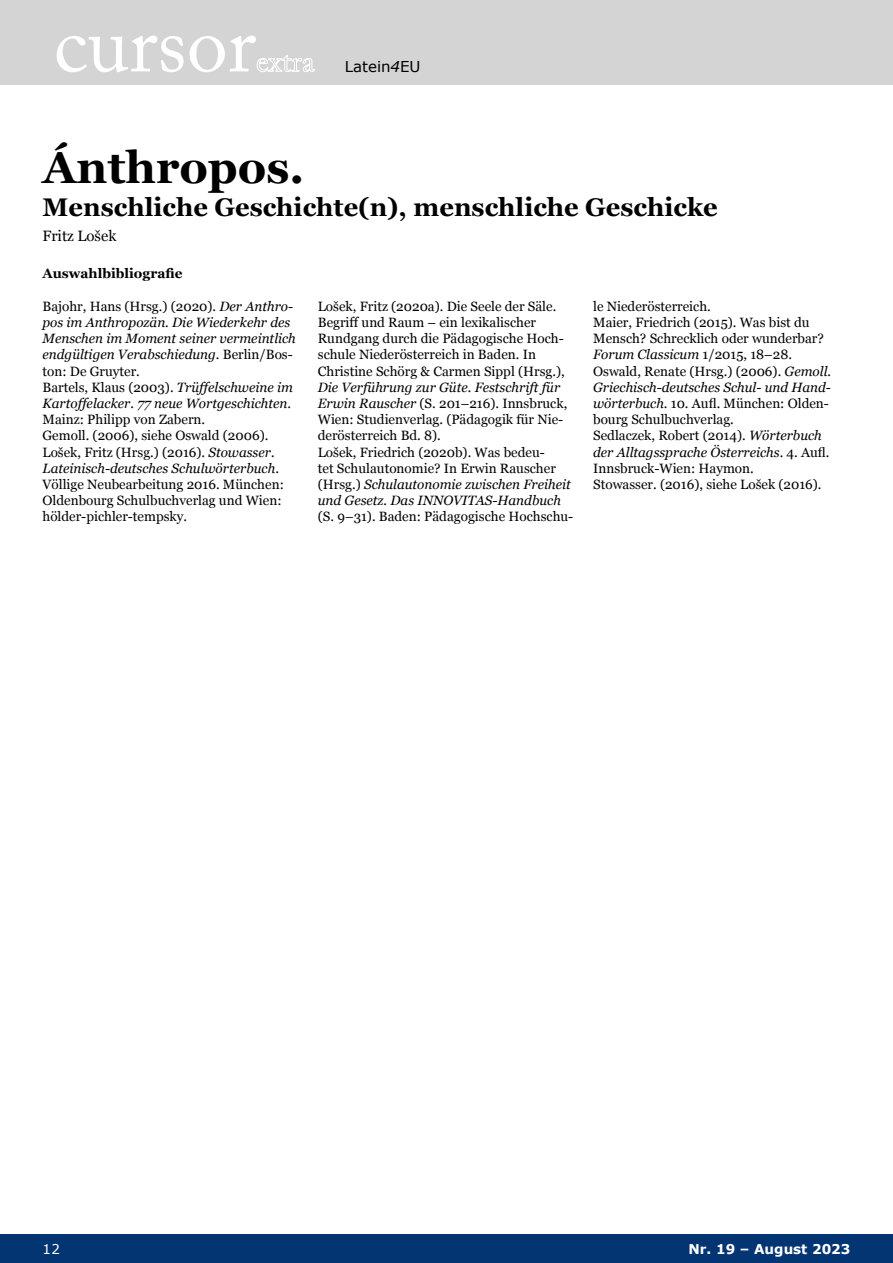
<style>
.page{position:relative;width:893px;height:1263px;background:#fff}
.page>*{position:absolute;margin:0;border:0;box-sizing:border-box;transform-origin:0 0}
.t1{font:82.5px "Adobe Caslon Pro";color:#fff}
.t2{font:700 45px "Georgia";color:#000}
.t3{font:700 25.5px "Georgia";color:#000}
.t4{font:15px "Verdana";color:#000}
.t5{font:15px "Georgia";color:#000}
.t6{font:13.5px/16.2px "Georgia";color:#000}
.t7{font:700 13.5px "Georgia";color:#000}
.t8{font:700 13.5px "Verdana";color:#fff}
.t9{font:13.5px "Verdana";color:#fff}
.s1{font-family:"Adobe Caslon Pro";font-size:30px;color:#fff}
.s2{font-style:italic}
</style>
<div class="page">
<div style="left:0;top:1234px;width:893px;height:29px;background:#033572"></div>
<div style="left:0;top:0;width:893px;height:85px;background:#d4d4d4"></div>
<h1 class="t1" style="left:54px;top:-5px;width:204px">cursor</h1>
<p class="t4" style="left:256px;top:57px;width:166px"><span class="s1">extra</span> Latein<span class="s2">4</span>EU</p>
<h2 class="t2" style="left:43px;top:133px;width:263px">Ánthropos.</h2>
<h3 class="t3" style="left:43px;top:188px;width:677px">Menschliche Geschichte(n), menschliche Geschicke</h3>
<p class="t5" style="left:43px;top:225px;width:75px">Fritz Lošek</p>
<p class="t7" style="left:43px;top:264px;width:142px">Auswahlbibliografie</p>
<p class="t6" style="left:43px;top:298px;width:255px">Bajohr, Hans (Hrsg.) (2020). <span class="s2">Der Anthro&shy;pos im Anthropozän. Die Wiederkehr des Menschen im Moment seiner vermeintlich endgültigen Verabschiedung</span>. Berlin/Bos&shy;ton: De Gruyter.<br>Bartels, Klaus (2003). <span class="s2">Trüffelschweine im Kartoffelacker. 77 neue Wortgeschichten</span>.<br>Mainz: Philipp von Zabern.<br>Gemoll. (2006), siehe Oswald (2006).<br>Lošek, Fritz (Hrsg.) (2016). <span class="s2">Stowasser.<br>Lateinisch-deutsches Schulwörterbuch</span>.<br>Völlige Neubearbeitung 2016. München:<br>Oldenbourg Schulbuchverlag und Wien: hölder-pichler-tempsky.</p>
<p class="t6" style="left:318px;top:298px;width:248px">Lošek, Fritz (2020a). Die Seele der Säle.<br>Begriff und Raum – ein lexikalischer Rundgang durch die Pädagogische Hoch&shy;schule Niederösterreich in Baden. In Christine Schörg &amp; Carmen Sippl (Hrsg.),</p>
<p class="t6" style="left:318px;top:379px;width:254px"><span class="s2">Die Verführung zur Güte. Festschrift für Erwin Rauscher</span> (S. 201–216). Innsbruck, Wien: Studienverlag. (Pädagogik für Nie&shy;derösterreich Bd. 8).<br>Lošek, Friedrich (2020b). Was bedeu-<br>tet Schulautonomie? In Erwin Rauscher (Hrsg.) <span class="s2">Schulautonomie zwischen Freiheit und Gesetz. Das INNOVITAS-Handbuch</span></p>
<p class="t6" style="left:318px;top:508px;width:257px">(S. 9–31). Baden: Pädagogische Hochschu-</p>
<p class="t6" style="left:593px;top:298px;width:240px">le Niederösterreich.<br>Maier, Friedrich (2015). Was bist du Mensch? Schrecklich oder wunderbar?<br><span class="s2">Forum Classicum</span> 1/2015, 18–28.<br>Oswald, Renate (Hrsg.) (2006). <span class="s2">Gemoll.<br>Griechisch-deutsches Schul- und Hand&shy;wörterbuch</span>. 10. Aufl. München: Olden&shy;bourg Schulbuchverlag.<br>Sedlaczek, Robert (2014). <span class="s2">Wörterbuch der Alltagssprache Österreichs</span>. 4. Aufl.<br>Innsbruck-Wien: Haymon.<br>Stowasser. (2016), siehe Lošek (2016).</p>
<p class="t9" style="left:43px;top:1240px;width:19px">12</p>
<p class="t8" style="left:688px;top:1240px;width:163px">Nr. 19 – August 2023</p>
</div>
